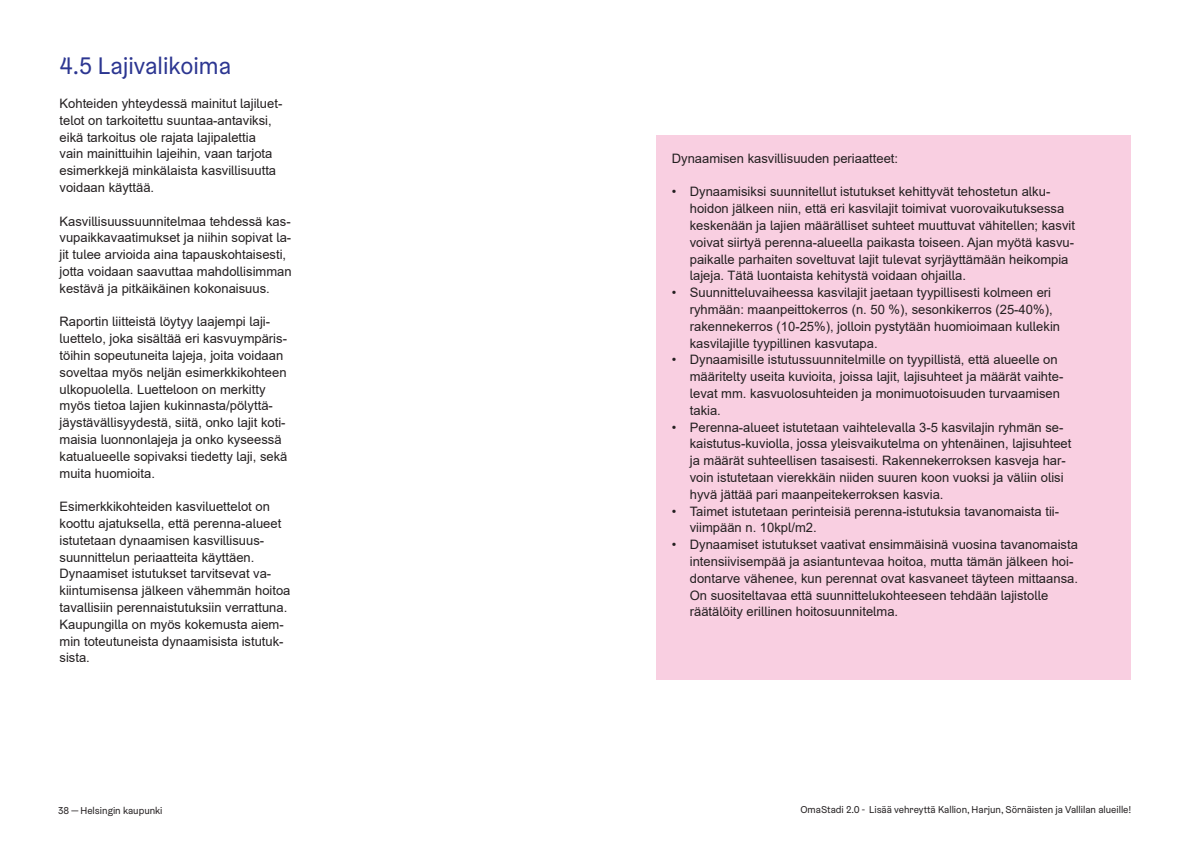
<style>
.page{position:relative;width:1191px;height:842px;background:#fff}
.page>*{position:absolute;margin:0;border:0;box-sizing:border-box;transform-origin:0 0}
.Otsikko_24pt{font:24px "Helsinki Grotesk";color:#2c3691}
.Leipis_14_pt{font:13px/16.8px "Arial";color:#231f20}
.t1{font:10px "Helsinki Grotesk";color:#231f20}
</style>
<div class="page">
<div style="left:656px;top:135px;width:474px;height:545px;background:#f9cfe1"></div>
<p class="Otsikko_24pt" style="left:60px;top:51px;width:173px">4.5 Lajivalikoima</p>
<p class="Leipis_14_pt" style="left:60px;top:95px;width:224px">Kohteiden yhteydessä mainitut lajiluet&shy;telot on tarkoitettu suuntaa-antaviksi, eikä tarkoitus ole rajata lajipalettia vain mainittuihin lajeihin, vaan tarjota esimerkkejä minkälaista kasvillisuutta voidaan käyttää.</p>
<p class="Leipis_14_pt" style="left:60px;top:213px;width:234px">Kasvillisuussuunnitelmaa tehdessä kas&shy;vupaikkavaatimukset ja niihin sopivat la&shy;jit tulee arvioida aina tapauskohtaisesti, jotta voidaan saavuttaa mahdollisimman kestävä ja pitkäikäinen kokonaisuus.</p>
<p class="Leipis_14_pt" style="left:60px;top:313px;width:229px">Raportin liitteistä löytyy laajempi laji&shy;luettelo, joka sisältää eri kasvuympäris&shy;töihin sopeutuneita lajeja, joita voidaan soveltaa myös neljän esimerkkikohteen ulkopuolella. Luetteloon on merkitty myös tietoa lajien kukinnasta/pölyttä&shy;jäystävällisyydestä, siitä, onko lajit koti&shy;maisia luonnonlajeja ja onko kyseessä katualueelle sopivaksi tiedetty laji, sekä muita huomioita.</p>
<p class="Leipis_14_pt" style="left:60px;top:498px;width:232px">Esimerkkikohteiden kasviluettelot on koottu ajatuksella, että perenna-alueet istutetaan dynaamisen kasvillisuus&shy;suunnittelun periaatteita käyttäen.<br>Dynaamiset istutukset tarvitsevat va&shy;kiintumisensa jälkeen vähemmän hoitoa tavallisiin perennaistutuksiin verrattuna.<br>Kaupungilla on myös kokemusta aiem&shy;min toteutuneista dynaamisista istutuk&shy;sista.</p>
<p class="Leipis_14_pt" style="left:672px;top:150px;width:228px">Dynaamisen kasvillisuuden periaatteet:</p>
<p class="Leipis_14_pt" style="left:690px;top:183px;width:387px;text-indent:-18px">• Dynaamisiksi suunnitellut istutukset kehittyvät tehostetun alku&shy;hoidon jälkeen niin, että eri kasvilajit toimivat vuorovaikutuksessa keskenään ja lajien määrälliset suhteet muuttuvat vähitellen; kasvit voivat siirtyä perenna-alueella paikasta toiseen. Ajan myötä kasvu&shy;paikalle parhaiten soveltuvat lajit tulevat syrjäyttämään heikompia lajeja. Tätä luontaista kehitystä voidaan ohjailla.</p>
<p class="Leipis_14_pt" style="left:690px;top:284px;width:372px;text-indent:-18px">• Suunnitteluvaiheessa kasvilajit jaetaan tyypillisesti kolmeen eri ryhmään: maanpeittokerros (n. 50 %), sesonkikerros (25-40%), rakennekerros (10-25%), jolloin pystytään huomioimaan kullekin kasvilajille tyypillinen kasvutapa.</p>
<p class="Leipis_14_pt" style="left:690px;top:351px;width:375px;text-indent:-18px">• Dynaamisille istutussuunnitelmille on tyypillistä, että alueelle on määritelty useita kuvioita, joissa lajit, lajisuhteet ja määrät vaihte&shy;levat mm. kasvuolosuhteiden ja monimuotoisuuden turvaamisen takia.</p>
<p class="Leipis_14_pt" style="left:690px;top:418px;width:383px;text-indent:-18px">• Perenna-alueet istutetaan vaihtelevalla 3-5 kasvilajin ryhmän se&shy;kaistutus-kuviolla, jossa yleisvaikutelma on yhtenäinen, lajisuhteet ja määrät suhteellisen tasaisesti. Rakennekerroksen kasveja har&shy;voin istutetaan vierekkäin niiden suuren koon vuoksi ja väliin olisi hyvä jättää pari maanpeitekerroksen kasvia.</p>
<p class="Leipis_14_pt" style="left:690px;top:502px;width:371px;text-indent:-18px">• Taimet istutetaan perinteisiä perenna-istutuksia tavanomaista tii&shy;viimpään n. 10kpl/m2.</p>
<p class="Leipis_14_pt" style="left:690px;top:536px;width:390px;text-indent:-18px">• Dynaamiset istutukset vaativat ensimmäisinä vuosina tavanomaista intensiivisempää ja asiantuntevaa hoitoa, mutta tämän jälkeen hoi&shy;dontarve vähenee, kun perennat ovat kasvaneet täyteen mittaansa.<br>On suositeltavaa että suunnittelukohteeseen tehdään lajistolle räätälöity erillinen hoitosuunnitelma.</p>
<p class="t1" style="left:58px;top:804px;width:106px">38 — Helsingin kaupunki</p>
<p class="t1" style="left:800px;top:803px;width:332px">OmaStadi 2.0 - Lisää vehreyttä Kallion, Harjun, Sörnäisten ja Vallilan alueille!</p>
</div>
